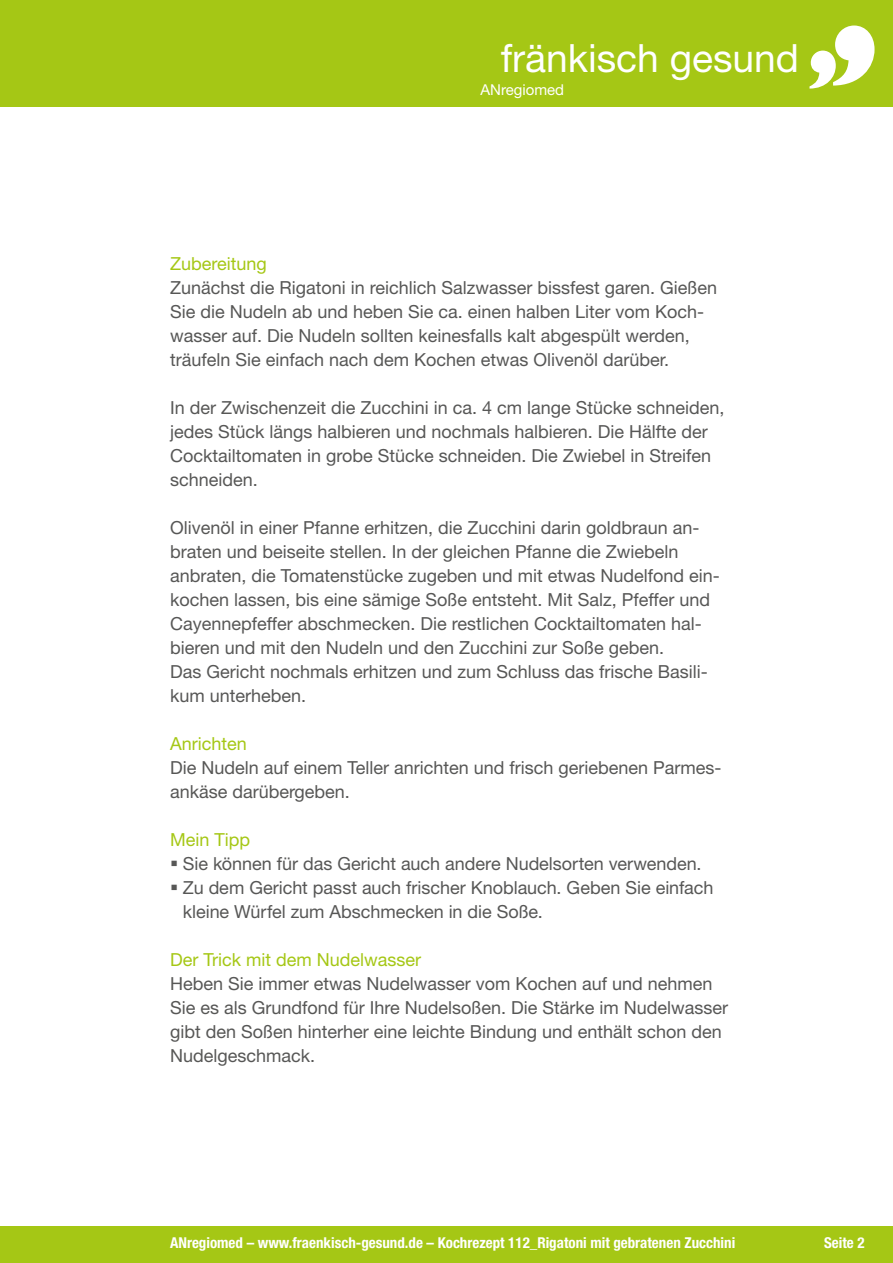
<style>
.page{position:relative;width:893px;height:1263px;background:#fff}
.page>*{position:absolute;margin:0;border:0;box-sizing:border-box;transform-origin:0 0}
.t1{font:39px "Helvetica Neue LT Std";color:#fff}
.t2{font:18px/24px "Helvetica Neue LT Std";color:#575756}
.t3{font:18px "Helvetica Neue LT Std";color:#a5c715}
.t4{font:700 condensed 15px "Helvetica Neue LT Std";color:#fff}
.t5{font:15px "Helvetica Neue LT Std";color:#fff}
</style>
<div class="page">
<div style="left:0;top:1227px;width:893px;height:36px;background:#a5c715"></div>
<div style="left:0;top:0;width:893px;height:106px;background:#a5c715"></div>
<svg style="left:809px;top:26px;width:65px;height:63px"></svg>
<h1 class="t1" style="left:501px;top:35px;width:300px">fränkisch gesund</h1>
<p class="t5" style="left:480px;top:80px;width:85px">ANregiomed</p>
<p class="t3" style="left:170px;top:253px;width:98px">Zubereitung</p>
<p class="t2" style="left:170px;top:275px;width:549px">Zunächst die Rigatoni in reichlich Salzwasser bissfest garen. Gießen Sie die Nudeln ab und heben Sie ca. einen halben Liter vom Koch&shy;wasser auf. Die Nudeln sollten keinesfalls kalt abgespült werden, träufeln Sie einfach nach dem Kochen etwas Olivenöl darüber.</p>
<p class="t2" style="left:170px;top:395px;width:556px">In der Zwischenzeit die Zucchini in ca. 4 cm lange Stücke schneiden, jedes Stück längs halbieren und nochmals halbieren. Die Hälfte der Cocktailtomaten in grobe Stücke schneiden. Die Zwiebel in Streifen schneiden.</p>
<p class="t2" style="left:170px;top:515px;width:551px">Olivenöl in einer Pfanne erhitzen, die Zucchini darin goldbraun an&shy;braten und beiseite stellen. In der gleichen Pfanne die Zwiebeln anbraten, die Tomatenstücke zugeben und mit etwas Nudelfond ein&shy;kochen lassen, bis eine sämige Soße entsteht. Mit Salz, Pfeffer und Cayennepfeffer abschmecken. Die restlichen Cocktailtomaten hal&shy;bieren und mit den Nudeln und den Zucchini zur Soße geben.<br>Das Gericht nochmals erhitzen und zum Schluss das frische Basili&shy;kum unterheben.</p>
<p class="t3" style="left:170px;top:733px;width:78px">Anrichten</p>
<p class="t2" style="left:170px;top:755px;width:553px">Die Nudeln auf einem Teller anrichten und frisch geriebenen Parmes&shy;ankäse darübergeben.</p>
<p class="t3" style="left:170px;top:829px;width:82px">Mein Tipp</p>
<p class="t2" style="left:183px;top:851px;width:532px">Sie können für das Gericht auch andere Nudelsorten verwenden.<br>Zu dem Gericht passt auch frischer Knoblauch. Geben Sie einfach kleine Würfel zum Abschmecken in die Soße.</p>
<p class="t3" style="left:170px;top:949px;width:253px">Der Trick mit dem Nudelwasser</p>
<p class="t2" style="left:170px;top:971px;width:560px">Heben Sie immer etwas Nudelwasser vom Kochen auf und nehmen Sie es als Grundfond für Ihre Nudelsoßen. Die Stärke im Nudelwasser gibt den Soßen hinterher eine leichte Bindung und enthält schon den Nudelgeschmack.</p>
<p class="t4" style="left:170px;top:1234px;width:567px">ANregiomed – www.fraenkisch-gesund.de – Kochrezept 112_Rigatoni mit gebratenen Zucchini</p>
<p class="t4" style="left:824px;top:1234px;width:42px">Seite 2</p>
</div>
